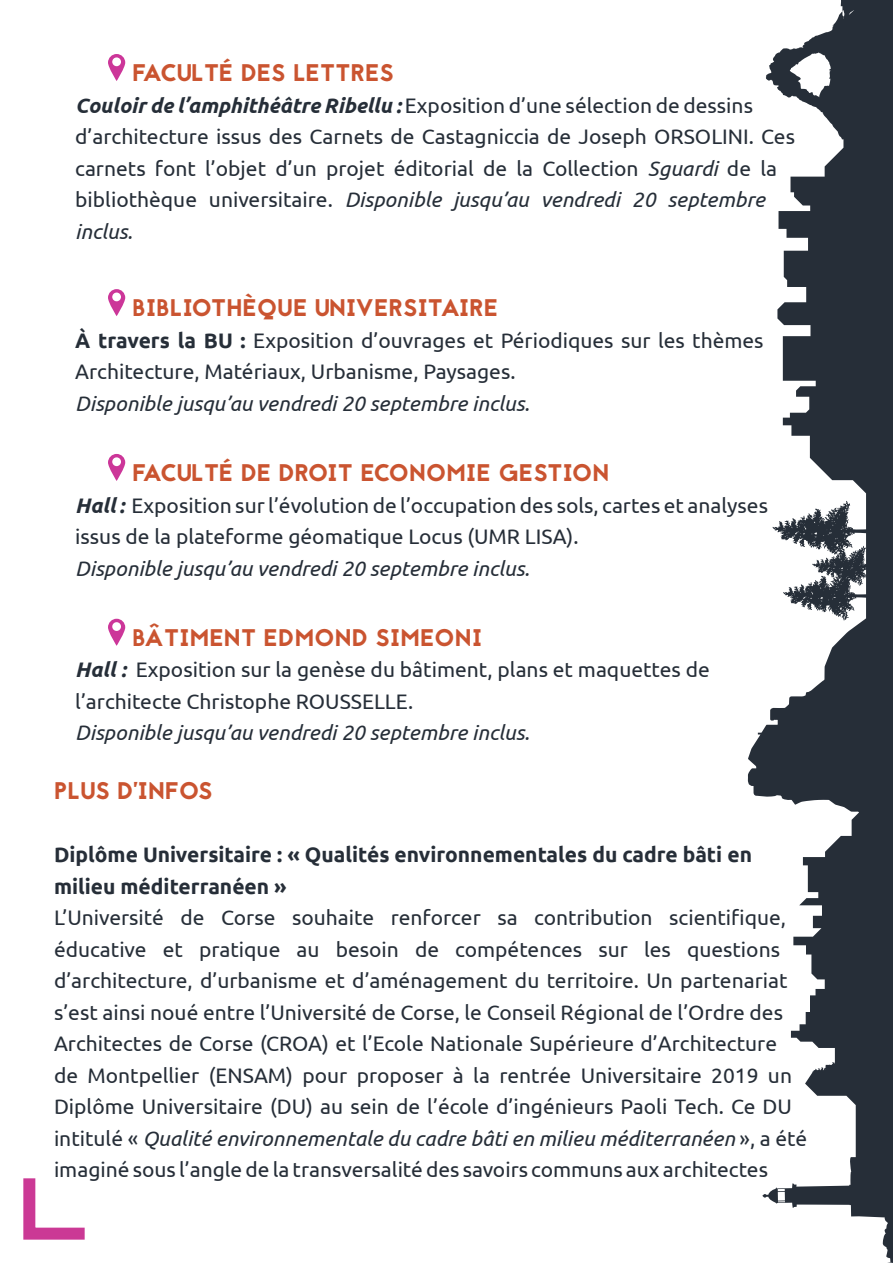
<style>
.page{position:relative;width:893px;height:1263px;background:#fff}
.page>*{position:absolute;margin:0;border:0;box-sizing:border-box;transform-origin:0 0}
.t1{font:24px "Jaapokki";letter-spacing:.01em;color:#ca5430}
.t2{font:21px/31.5px "Ubuntu";color:#262e38}
.t3{font:italic 21px "Ubuntu";color:#262e38}
.t4{font:700 21px/31.5px "Ubuntu";color:#262e38}
.s1{font-weight:700;font-style:italic}
.s2{font-style:italic}
.s3{font-weight:700}
</style>
<div class="page">
<svg style="left:748px;top:0;width:145px;height:1263px;fill:#262e38"></svg>
<svg style="left:108px;top:54px;width:17px;height:27px"></svg>
<div style="left:112px;top:57px;width:9px;height:9px;background:#fff;border-radius:50%"></div>
<svg style="left:108px;top:289px;width:17px;height:27px"></svg>
<div style="left:112px;top:293px;width:9px;height:8px;background:#fff;border-radius:50%"></div>
<svg style="left:108px;top:454px;width:17px;height:27px"></svg>
<div style="left:112px;top:457px;width:9px;height:9px;background:#fff;border-radius:50%"></div>
<svg style="left:108px;top:619px;width:17px;height:27px"></svg>
<div style="left:112px;top:622px;width:9px;height:9px;background:#fff;border-radius:50%"></div>
<svg style="left:23px;top:1178px;width:62px;height:62px"></svg>
<p class="t1" style="left:133px;top:56px;width:263px">FACULTÉ DES LETTRES</p>
<p class="t2" style="left:75px;top:89px;width:721px"><span class="s1">Couloir de l’amphithéâtre Ribellu :</span> Exposition d’une sélection de dessins d’architecture issus des Carnets de Castagniccia de Joseph ORSOLINI. Ces carnets font l’objet d’un projet éditorial de la Collection <span class="s2">Sguardi</span> de la bibliothèque universitaire. <span class="s2">Disponible jusqu’au vendredi 20 septembre inclus.</span></p>
<p class="t1" style="left:133px;top:291px;width:367px">BIBLIOTHÈQUE UNIVERSITAIRE</p>
<p class="t2" style="left:75px;top:324px;width:690px"><span class="s3">À travers la BU :</span> Exposition d’ouvrages et Périodiques sur les thèmes<br>Architecture, Matériaux, Urbanisme, Paysages.</p>
<p class="t3" style="left:75px;top:390px;width:456px">Disponible jusqu’au vendredi 20 septembre inclus.</p>
<p class="t1" style="left:133px;top:456px;width:478px">FACULTÉ DE DROIT ECONOMIE GESTION</p>
<p class="t2" style="left:75px;top:489px;width:694px"><span class="s1">Hall :</span> Exposition sur l’évolution de l’occupation des sols, cartes et analyses issus de la plateforme géomatique Locus (UMR LISA).</p>
<p class="t3" style="left:75px;top:555px;width:456px">Disponible jusqu’au vendredi 20 septembre inclus.</p>
<p class="t1" style="left:133px;top:621px;width:351px">BÂTIMENT EDMOND SIMEONI</p>
<p class="t2" style="left:75px;top:653px;width:636px"><span class="s1">Hall :</span> Exposition sur la genèse du bâtiment, plans et maquettes de l’architecte Christophe ROUSSELLE.</p>
<p class="t3" style="left:75px;top:720px;width:456px">Disponible jusqu’au vendredi 20 septembre inclus.</p>
<p class="t1" style="left:54px;top:774px;width:160px">PLUS D’INFOS</p>
<p class="t4" style="left:54px;top:839px;width:699px">Diplôme Universitaire : « Qualités environnementales du cadre bâti en milieu méditerranéen »</p>
<p class="t2" style="left:54px;top:901px;width:755px">L’Université de Corse souhaite renforcer sa contribution scientifique, éducative et pratique au besoin de compétences sur les questions d’architecture, d’urbanisme et d’aménagement du territoire. Un partenariat s’est ainsi noué entre l’Université de Corse, le Conseil Régional de l’Ordre des Architectes de Corse (CROA) et l’Ecole Nationale Supérieure d’Architecture<br>de Montpellier (ENSAM) pour proposer à la rentrée Universitaire 2019 un Diplôme Universitaire (DU) au sein de l’école d’ingénieurs Paoli Tech. Ce DU intitulé « <span class="s2">Qualité environnementale du cadre bâti en milieu méditerranéen</span> », a été imaginé sous l’angle de la transversalité des savoirs communs aux architectes</p>
</div>
